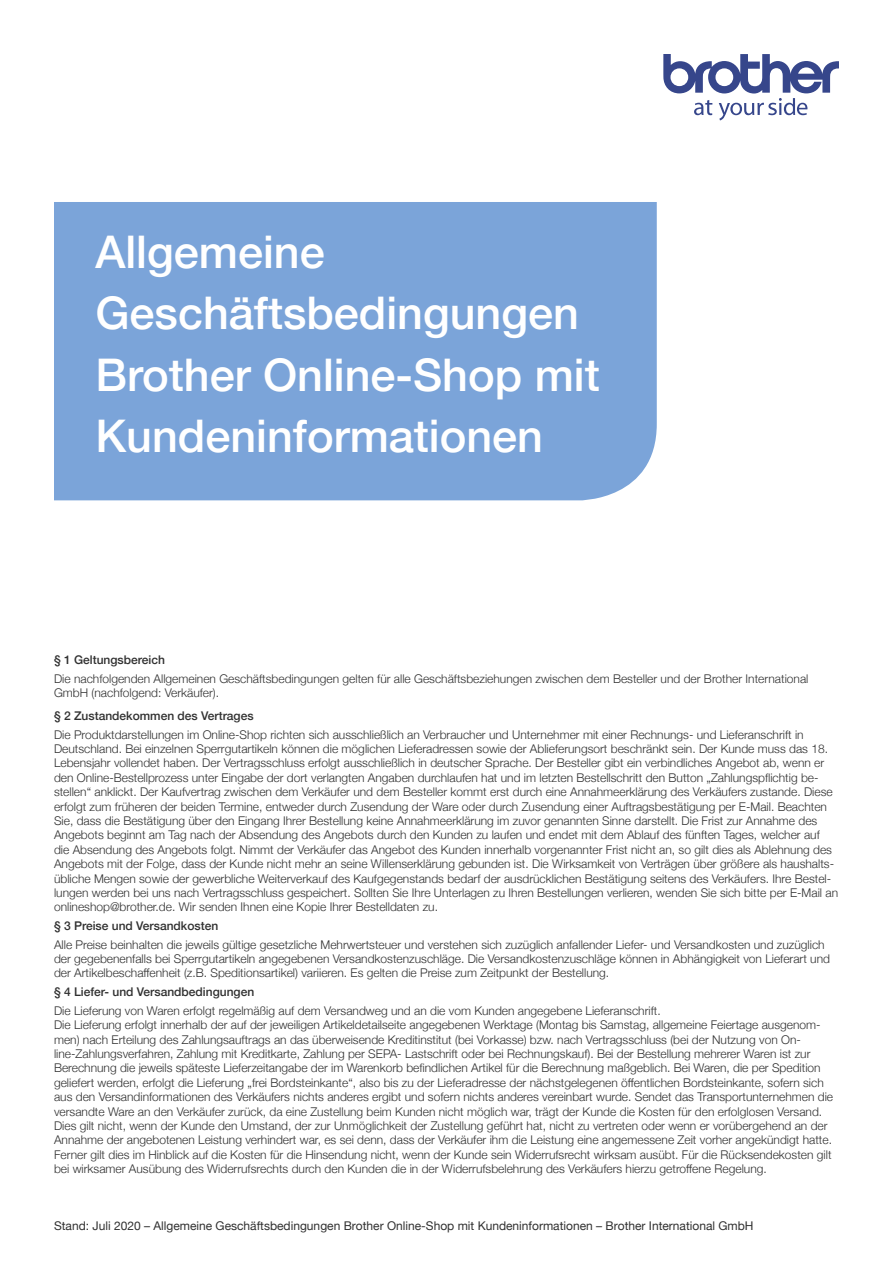
<style>
.page{position:relative;width:893px;height:1263px;background:#fff}
.page>*{position:absolute;margin:0;border:0;box-sizing:border-box;transform-origin:0 0}
.t1{font:500 45px/61.5px "Helvetica Neue";color:#fff}
.t2{font:300 12px/14.4px "Helvetica Neue";color:#303030}
.t3{font:12px "Helvetica Neue";color:#303030}
.t4{font:500 12px "Helvetica Neue";color:#303030}
</style>
<div class="page">
<svg style="left:663px;top:54px;width:176px;height:66px"></svg>
<div style="left:54px;top:202px;width:603px;height:298px;background:#7ba4d9"></div>
<h1 class="t1" style="left:95px;top:217px;width:506px">Allgemeine<br>Geschäftsbedingungen<br>Brother Online-Shop mit<br>Kundeninformationen</h1>
<p class="t4" style="left:54px;top:650px;width:112px">§ 1 Geltungsbereich</p>
<p class="t2" style="left:54px;top:670px;width:756px">Die nachfolgenden Allgemeinen Geschäftsbedingungen gelten für alle Geschäftsbeziehungen zwischen dem Besteller und der Brother International<br>GmbH (nachfolgend: Verkäufer).</p>
<p class="t4" style="left:54px;top:706px;width:201px">§ 2 Zustandekommen des Vertrages</p>
<p class="t2" style="left:54px;top:726px;width:786px">Die Produktdarstellungen im Online-Shop richten sich ausschließlich an Verbraucher und Unternehmer mit einer Rechnungs- und Lieferanschrift in Deutschland. Bei einzelnen Sperrgutartikeln können die möglichen Lieferadressen sowie der Ablieferungsort beschränkt sein. Der Kunde muss das 18.<br>Lebensjahr vollendet haben. Der Vertragsschluss erfolgt ausschließlich in deutscher Sprache. Der Besteller gibt ein verbindliches Angebot ab, wenn er den Online-Bestellprozess unter Eingabe der dort verlangten Angaben durchlaufen hat und im letzten Bestellschritt den Button „Zahlungspflichtig be&shy;stellen“ anklickt. Der Kaufvertrag zwischen dem Verkäufer und dem Besteller kommt erst durch eine Annahmeerklärung des Verkäufers zustande. Diese erfolgt zum früheren der beiden Termine, entweder durch Zusendung der Ware oder durch Zusendung einer Auftragsbestätigung per E-Mail. Beachten Sie, dass die Bestätigung über den Eingang Ihrer Bestellung keine Annahmeerklärung im zuvor genannten Sinne darstellt. Die Frist zur Annahme des Angebots beginnt am Tag nach der Absendung des Angebots durch den Kunden zu laufen und endet mit dem Ablauf des fünften Tages, welcher auf<br>die Absendung des Angebots folgt. Nimmt der Verkäufer das Angebot des Kunden innerhalb vorgenannter Frist nicht an, so gilt dies als Ablehnung des Angebots mit der Folge, dass der Kunde nicht mehr an seine Willenserklärung gebunden ist. Die Wirksamkeit von Verträgen über größere als haushalts&shy;übliche Mengen sowie der gewerbliche Weiterverkauf des Kaufgegenstands bedarf der ausdrücklichen Bestätigung seitens des Verkäufers. Ihre Bestel&shy;lungen werden bei uns nach Vertragsschluss gespeichert. Sollten Sie Ihre Unterlagen zu Ihren Bestellungen verlieren, wenden Sie sich bitte per E-Mail an onlineshop@brother.de. Wir senden Ihnen eine Kopie Ihrer Bestelldaten zu.</p>
<p class="t4" style="left:54px;top:916px;width:166px">§ 3 Preise und Versandkosten</p>
<p class="t2" style="left:54px;top:936px;width:778px">Alle Preise beinhalten die jeweils gültige gesetzliche Mehrwertsteuer und verstehen sich zuzüglich anfallender Liefer- und Versandkosten und zuzüglich der gegebenenfalls bei Sperrgutartikeln angegebenen Versandkostenzuschläge. Die Versandkostenzuschläge können in Abhängigkeit von Lieferart und der Artikelbeschaffenheit (z.B. Speditionsartikel) variieren. Es gelten die Preise zum Zeitpunkt der Bestellung.</p>
<p class="t4" style="left:54px;top:982px;width:202px">§ 4 Liefer- und Versandbedingungen</p>
<p class="t2" style="left:54px;top:1002px;width:781px">Die Lieferung von Waren erfolgt regelmäßig auf dem Versandweg und an die vom Kunden angegebene Lieferanschrift.<br>Die Lieferung erfolgt innerhalb der auf der jeweiligen Artikeldetailseite angegebenen Werktage (Montag bis Samstag, allgemeine Feiertage ausgenom&shy;men) nach Erteilung des Zahlungsauftrags an das überweisende Kreditinstitut (bei Vorkasse) bzw. nach Vertragsschluss (bei der Nutzung von On&shy;line-Zahlungsverfahren, Zahlung mit Kreditkarte, Zahlung per SEPA- Lastschrift oder bei Rechnungskauf). Bei der Bestellung mehrerer Waren ist zur Berechnung die jeweils späteste Lieferzeitangabe der im Warenkorb befindlichen Artikel für die Berechnung maßgeblich. Bei Waren, die per Spedition geliefert werden, erfolgt die Lieferung „frei Bordsteinkante“, also bis zu der Lieferadresse der nächstgelegenen öffentlichen Bordsteinkante, sofern sich aus den Versandinformationen des Verkäufers nichts anderes ergibt und sofern nichts anderes vereinbart wurde. Sendet das Transportunternehmen die versandte Ware an den Verkäufer zurück, da eine Zustellung beim Kunden nicht möglich war, trägt der Kunde die Kosten für den erfolglosen Versand.<br>Dies gilt nicht, wenn der Kunde den Umstand, der zur Unmöglichkeit der Zustellung geführt hat, nicht zu vertreten oder wenn er vorübergehend an der Annahme der angebotenen Leistung verhindert war, es sei denn, dass der Verkäufer ihm die Leistung eine angemessene Zeit vorher angekündigt hatte.<br>Ferner gilt dies im Hinblick auf die Kosten für die Hinsendung nicht, wenn der Kunde sein Widerrufsrecht wirksam ausübt. Für die Rücksendekosten gilt bei wirksamer Ausübung des Widerrufsrechts durch den Kunden die in der Widerrufsbelehrung des Verkäufers hierzu getroffene Regelung.</p>
<p class="t3" style="left:54px;top:1217px;width:701px">Stand: Juli 2020 – Allgemeine Geschäftsbedingungen Brother Online-Shop mit Kundeninformationen – Brother International GmbH</p>
</div>
